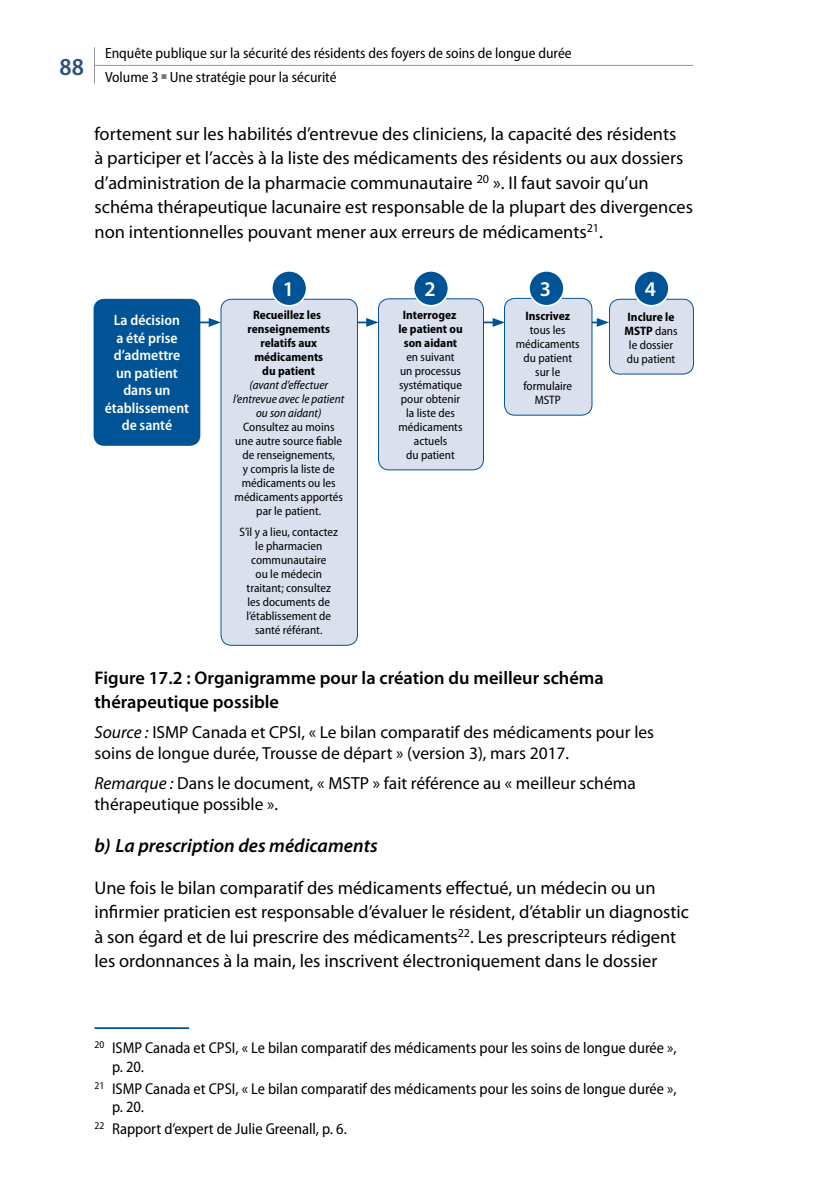
<style>
.page{position:relative;width:819px;height:1197px;background:#fff}
.page>*{position:absolute;margin:0;border:0;box-sizing:border-box;transform-origin:0 0}
.t1{font:600 semi-condensed 24.5px "Myriad Pro";color:#2b5081}
.t2{font:600 21px "Myriad Pro";color:#fff}
.t3{font:italic 600 19.25px "Myriad Pro";color:#000}
.t4{font:18.38px/24.5px "Myriad Pro";color:#000}
.t5{font:600 18.38px/24.5px "Myriad Pro";color:#000}
.Source{font:17.5px/21px "Myriad Pro";color:#000}
.Note{font:semi-condensed 15.75px/18.4px "Myriad Pro";color:#000}
.t6{font:semi-condensed 14.88px/23.4px "Myriad Pro";color:#000}
.t7{font:600 semi-condensed 14.88px/17.5px "Myriad Pro";color:#fff;text-align:center}
.t8{font:semi-condensed 12.25px/14px "Myriad Pro";color:#000;text-align:center}
.t9{font:700 semi-condensed 12.25px/14px "Myriad Pro";color:#000;text-align:center}
.t10{font:italic semi-condensed 12.25px/14px "Myriad Pro";color:#000;text-align:center}
.s1{font-weight:700}
.s2{font-style:italic}
</style>
<div class="page">
<hr style="left:94px;top:65px;width:599px;height:1px;background:#939598">
<svg style="left:94px;top:47px;width:1px;height:37px"></svg>
<hr style="left:94px;top:1027px;width:95px;height:2px;background:#005496">
<svg style="left:592px;top:318px;width:17px;height:9px"></svg>
<svg style="left:200px;top:318px;width:21px;height:9px"></svg>
<div style="left:94px;top:299px;width:106px;height:147px;background:#005496;border-radius:10px"></div>
<div style="left:221px;top:299px;width:136px;height:346px;background:#dbe0ee;border-radius:10px"></div>
<div style="left:221px;top:299px;width:137px;height:347px;border:1px solid #005496;border-radius:10px"></div>
<div style="left:378px;top:299px;width:105px;height:171px;background:#dbe0ee;border-radius:10px"></div>
<div style="left:378px;top:298px;width:106px;height:172px;border:1px solid #005496;border-radius:10px"></div>
<div style="left:504px;top:298px;width:88px;height:117px;background:#dbe0ee;border-radius:10px"></div>
<div style="left:504px;top:298px;width:88px;height:118px;border:1px solid #005496;border-radius:10px"></div>
<div style="left:609px;top:299px;width:84px;height:75px;background:#dbe0ee;border-radius:10px"></div>
<div style="left:609px;top:299px;width:85px;height:76px;border:1px solid #005496;border-radius:10px"></div>
<div style="left:272px;top:271px;width:35px;height:35px;background:#005496;border-radius:50%"></div>
<div style="left:271px;top:270px;width:37px;height:37px;border:2px solid #fff;border-radius:50%"></div>
<div style="left:413px;top:271px;width:35px;height:35px;background:#005496;border-radius:50%"></div>
<div style="left:413px;top:270px;width:36px;height:37px;border:2px solid #fff;border-radius:50%"></div>
<div style="left:529px;top:271px;width:35px;height:35px;background:#005496;border-radius:50%"></div>
<div style="left:528px;top:270px;width:37px;height:37px;border:2px solid #fff;border-radius:50%"></div>
<div style="left:634px;top:271px;width:35px;height:35px;background:#005496;border-radius:50%"></div>
<div style="left:633px;top:270px;width:37px;height:37px;border:2px solid #fff;border-radius:50%"></div>
<svg style="left:357px;top:318px;width:21px;height:9px"></svg>
<svg style="left:484px;top:318px;width:21px;height:9px"></svg>
<h1 class="t1" style="left:60px;top:51px;width:26px">88</h1>
<p class="t6" style="left:105px;top:41px;width:468px">Enquête publique sur la sécurité des résidents des foyers de soins de longue durée<br>Volume 3 <sup>■</sup> Une stratégie pour la sécurité</p>
<p class="t4" style="left:94px;top:121px;width:600px">fortement sur les habilités d’entrevue des cliniciens, la capacité des résidents<br>à participer et l’accès à la liste des médicaments des résidents ou aux dossiers d’administration de la pharmacie communautaire <sup>20</sup> ». Il faut savoir qu’un schéma thérapeutique lacunaire est responsable de la plupart des divergences non intentionnelles pouvant mener aux erreurs de médicaments<sup>21</sup>.</p>
<p class="t2" style="left:283px;top:276px;width:13px">1</p>
<p class="t2" style="left:424px;top:276px;width:13px">2</p>
<p class="t2" style="left:540px;top:276px;width:13px">3</p>
<p class="t2" style="left:645px;top:276px;width:13px">4</p>
<p class="t7" style="left:105px;top:311px;width:86px">La décision<br>a été prise d’admettre un patient dans un établissement de santé</p>
<p class="t9" style="left:248px;top:308px;width:84px">Recueillez les renseignements relatifs aux médicaments du patient</p>
<p class="t10" style="left:233px;top:378px;width:112px">(avant d’effectuer l’entrevue avec le patient ou son aidant)</p>
<p class="t8" style="left:235px;top:420px;width:110px">Consultez au moins une autre source fiable de renseignements,<br>y compris la liste de médicaments ou les médicaments apportés par le patient.</p>
<p class="t8" style="left:240px;top:525px;width:100px">S’il y a lieu, contactez le pharmacien communautaire<br>ou le médecin traitant; consultez les documents de l’établissement de santé référant.</p>
<p class="t9" style="left:398px;top:307px;width:66px">Interrogez le patient ou son aidant</p>
<p class="t8" style="left:399px;top:350px;width:65px">en suivant<br>un processus systématique pour obtenir la liste des médicaments actuels<br>du patient</p>
<p class="t9" style="left:525px;top:309px;width:46px">Inscrivez</p>
<p class="t8" style="left:516px;top:323px;width:65px">tous les médicaments du patient sur le formulaire<br>MSTP</p>
<p class="t8" style="left:624px;top:310px;width:55px"><span class="s1">Inclure le<br>MSTP</span> dans le dossier du patient</p>
<p class="t5" style="left:94px;top:665px;width:511px">Figure 17.2 : Organigramme pour la création du meilleur schéma thérapeutique possible</p>
<p class="Source" style="left:94px;top:721px;width:561px"><span class="s2">Source :</span> ISMP Canada et CPSI, « Le bilan comparatif des médicaments pour les soins de longue durée, Trousse de départ » (version 3), mars 2017.</p>
<p class="Source" style="left:94px;top:772px;width:543px"><span class="s2">Remarque :</span> Dans le document, « MSTP » fait référence au « meilleur schéma thérapeutique possible ».</p>
<h6 class="t3" style="left:94px;top:833px;width:285px">b) La prescription des médicaments</h6>
<p class="t4" style="left:94px;top:875px;width:596px">Une fois le bilan comparatif des médicaments effectué, un médecin ou un infirmier praticien est responsable d’évaluer le résident, d’établir un diagnostic à son égard et de lui prescrire des médicaments<sup>22</sup>. Les prescripteurs rédigent les ordonnances à la main, les inscrivent électroniquement dans le dossier</p>
<p class="Note" style="left:112px;top:1039px;width:566px;text-indent:-18px"><sup>20</sup> ISMP Canada et CPSI, « Le bilan comparatif des médicaments pour les soins de longue durée », p. 20.</p>
<p class="Note" style="left:112px;top:1079px;width:566px;text-indent:-18px"><sup>21</sup> ISMP Canada et CPSI, « Le bilan comparatif des médicaments pour les soins de longue durée », p. 20.</p>
<p class="Note" style="left:94px;top:1119px;width:254px"><sup>22</sup> Rapport d’expert de Julie Greenall, p. 6.</p>
</div>
